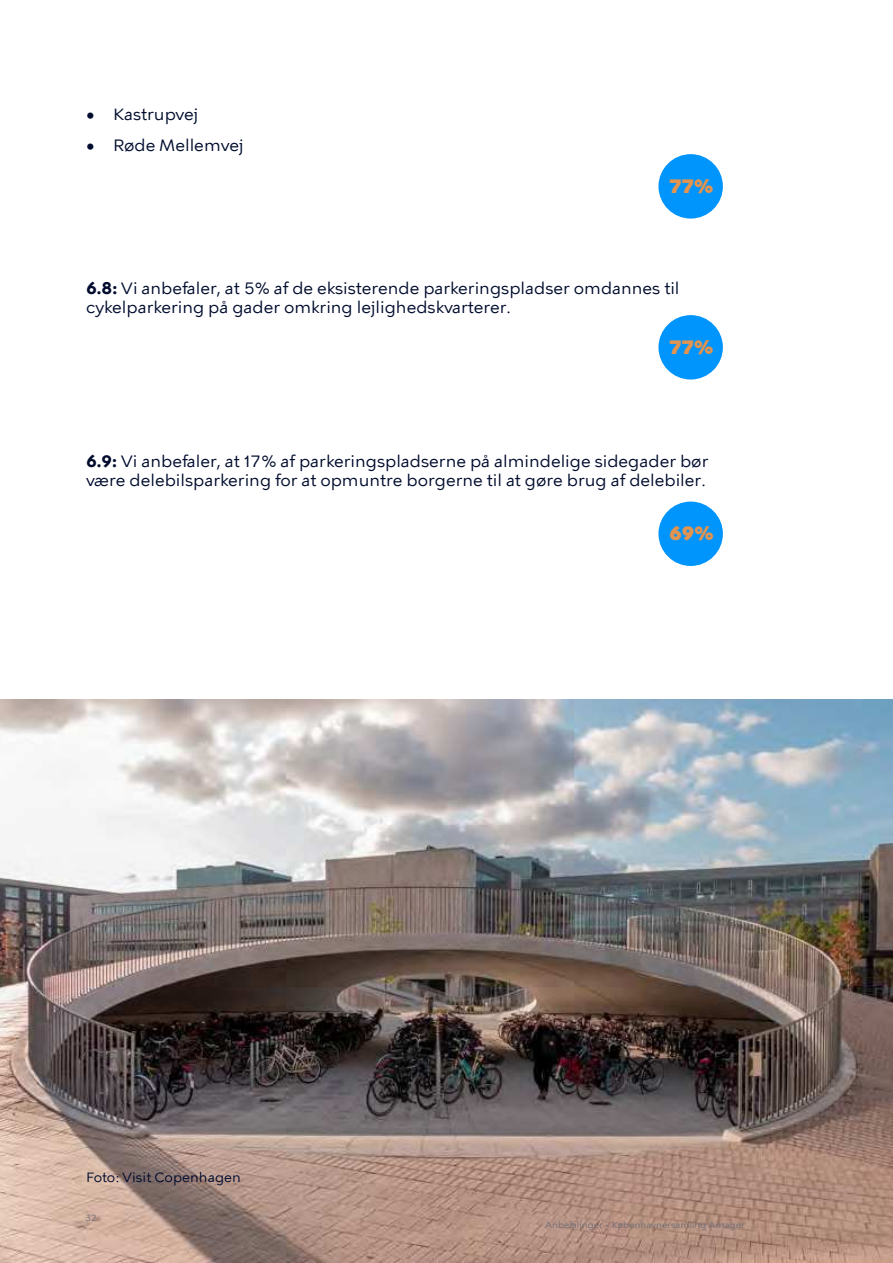
<style>
.page{position:relative;width:893px;height:1263px;background:#fff}
.page>*{position:absolute;margin:0;border:0;box-sizing:border-box;transform-origin:0 0}
.t1{font:900 19.5px "KBH";color:#e19450}
.t2{font:16.5px/19.5px "KBH Tekst";color:#000c2e}
.t3{font:13.5px "KBH Tekst";color:#000c2e}
.t4{font:9px "KBH Tekst";color:#726e75}
.s1{font-weight:700}
</style>
<div class="page">
<div style="left:658px;top:501px;width:65px;height:65px;background:#0094fd;border-radius:50%"></div>
<div style="left:658px;top:315px;width:65px;height:64px;background:#0094fd;border-radius:50%"></div>
<div style="left:658px;top:154px;width:65px;height:65px;background:#0094fd;border-radius:50%"></div>
<img style="left:0;top:700px;width:893px;height:563px">
<p class="t2" style="left:86px;top:106px;width:114px">• Kastrupvej</p>
<p class="t2" style="left:86px;top:137px;width:159px">• Røde Mellemvej</p>
<p class="t1" style="left:669px;top:175px;width:46px">77%</p>
<p class="t2" style="left:86px;top:278px;width:595px"><span class="s1">6.8:</span> Vi anbefaler, at 5% af de eksisterende parkeringspladser omdannes til cykelparkering på gader omkring lejlighedskvarterer.</p>
<p class="t1" style="left:669px;top:336px;width:46px">77%</p>
<p class="t2" style="left:86px;top:451px;width:624px"><span class="s1">6.9:</span> Vi anbefaler, at 17% af parkeringspladserne på almindelige sidegader bør være delebilsparkering for at opmuntre borgerne til at gøre brug af delebiler.</p>
<p class="t1" style="left:669px;top:522px;width:46px">69%</p>
<p class="t3" style="left:86px;top:1169px;width:156px">Foto: Visit Copenhagen</p>
<p class="t4" style="left:85px;top:1212px;width:13px">32</p>
<p class="t4" style="left:545px;top:1221px;width:201px">Anbefalinger – Københavnersamling Amager</p>
</div>
